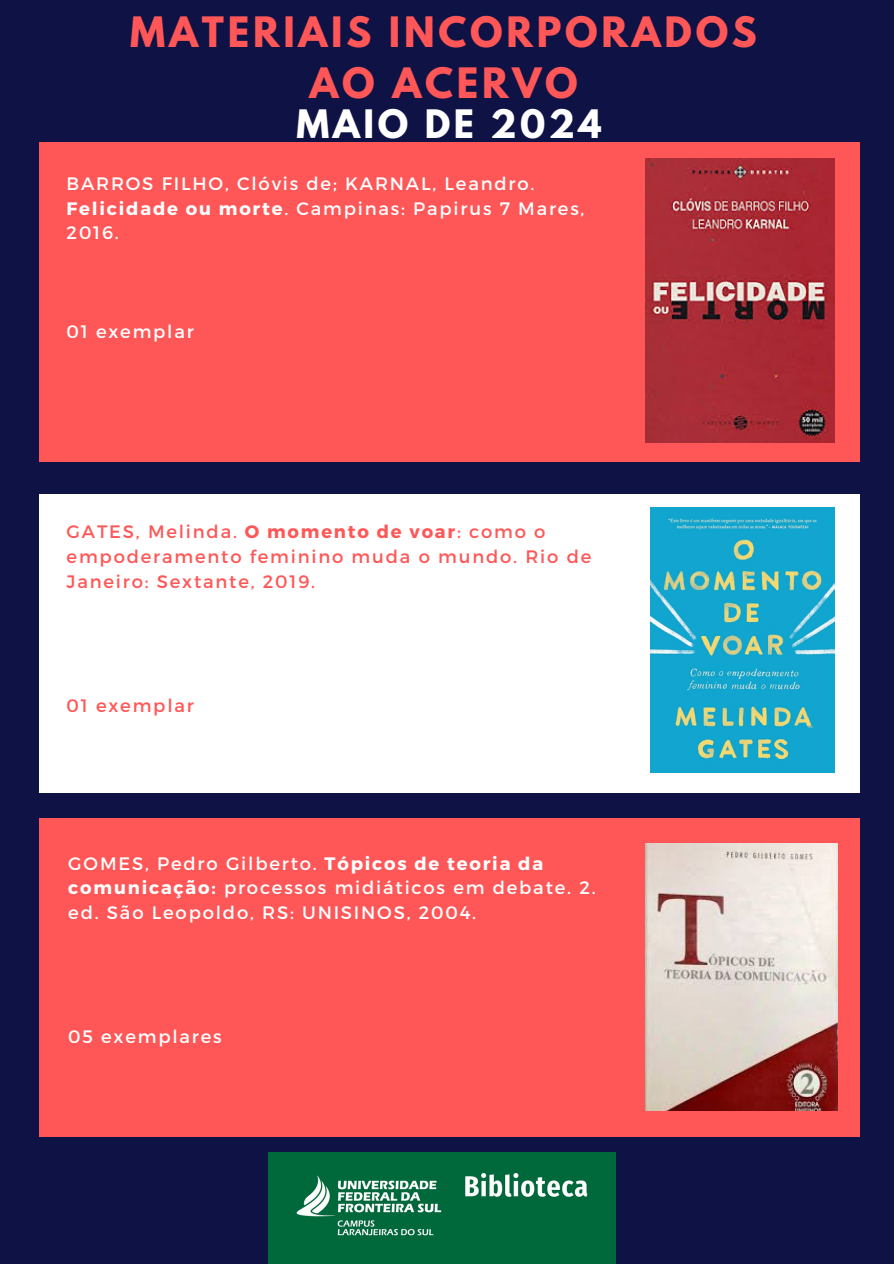
<style>
.page{position:relative;width:894px;height:1264px;background:#fff}
.page>*{position:absolute;margin:0;border:0;box-sizing:border-box;transform-origin:0 0}
.t1{font:700 37.05px/51.2px "League Spartan";letter-spacing:.1em;color:#ff5757;text-align:center}
.t2{font:700 34.8px "League Spartan";letter-spacing:.1em;color:#fff}
.t3{font:18px/24.8px "Montserrat";letter-spacing:.1em;color:#fff}
.t4{font:18px/24.8px "Montserrat";letter-spacing:.1em;color:#ff5757}
.s1{font-weight:700}
</style>
<div class="page">
<div style="left:0;top:0;width:893px;height:1263px;background:#0f1245"></div>
<div style="left:39px;top:143px;width:819px;height:318px;background:#ff5757"></div>
<div style="left:39px;top:494px;width:819px;height:298px;background:#fff"></div>
<img style="left:268px;top:1152px;width:347px;height:111px">
<div style="left:39px;top:818px;width:819px;height:318px;background:#ff5757"></div>
<img style="left:645px;top:158px;width:189px;height:285px">
<img style="left:650px;top:507px;width:183px;height:265px">
<img style="left:645px;top:844px;width:191px;height:266px">
<p class="t1" style="left:130px;top:11px;width:628px">MATERIAIS INCORPORADOS<br>AO ACERVO</p>
<h3 class="t2" style="left:296px;top:107px;width:306px">MAIO DE 2024</h3>
<p class="t3" style="left:67px;top:170px;width:519px">BARROS FILHO, Clóvis de; KARNAL, Leandro.<br><span class="s1">Felicidade ou morte</span>. Campinas: Papirus 7 Mares,<br>2016.</p>
<p class="t3" style="left:67px;top:319px;width:129px">01 exemplar</p>
<h3 class="t4" style="left:67px;top:518px;width:526px">GATES, Melinda. <span class="s1">O momento de voar</span>: como o empoderamento feminino muda o mundo. Rio de<br>Janeiro: Sextante, 2019.</h3>
<h2 class="t4" style="left:67px;top:692px;width:129px">01 exemplar</h2>
<p class="t3" style="left:68px;top:849px;width:528px">GOMES, Pedro Gilberto. <span class="s1">Tópicos de teoria da comunicação:</span> processos midiáticos em debate. 2. ed. São Leopoldo, RS: UNISINOS, 2004.</p>
<h3 class="t3" style="left:68px;top:1023px;width:155px">05 exemplares</h3>
</div>
